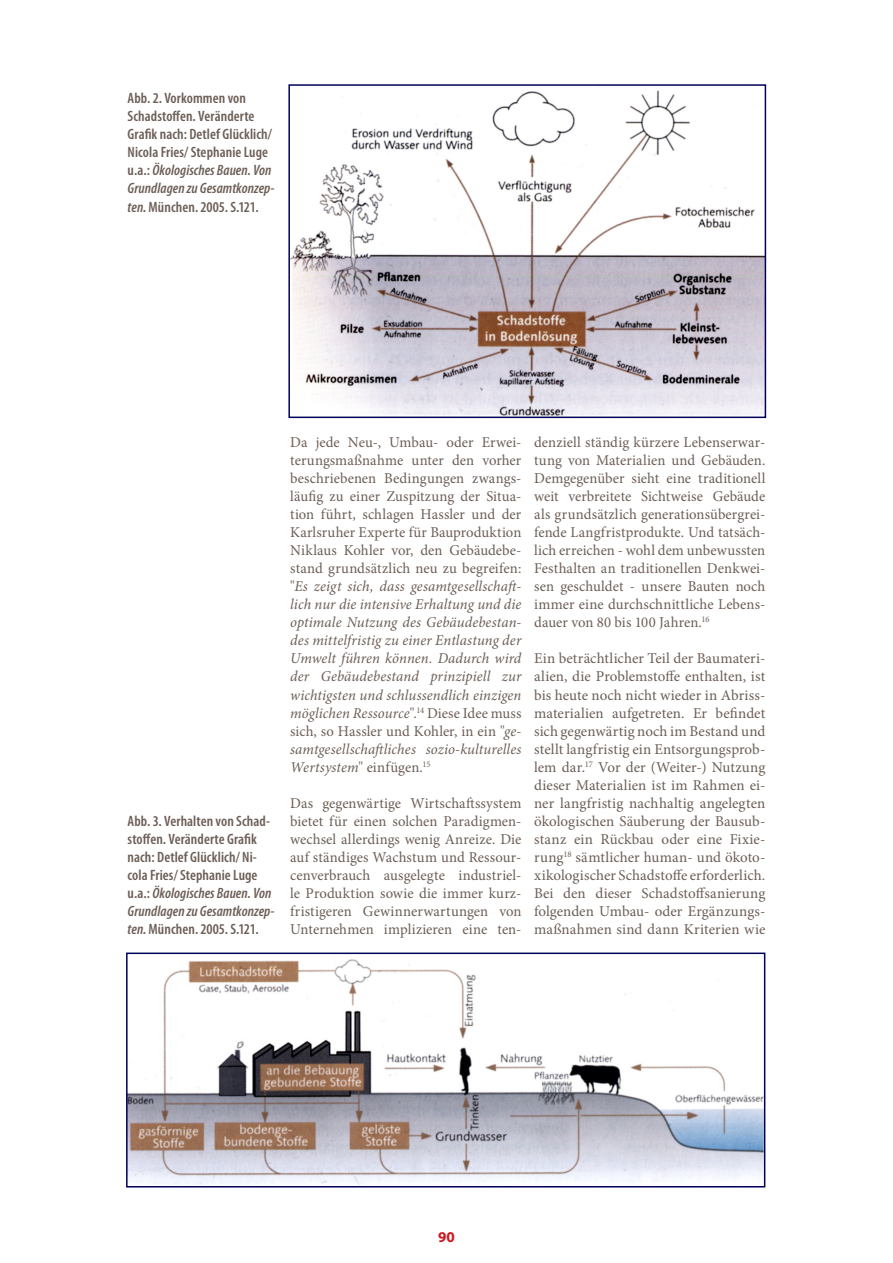
<style>
.page{position:relative;width:893px;height:1263px;background:#fff}
.page>*{position:absolute;margin:0;border:0;box-sizing:border-box;transform-origin:0 0}
.t1{font:15px/18px "Minion Pro";letter-spacing:.005em;color:#6c5e56;text-align:justify}
.t2{font:italic 15px/18px "Minion Pro";letter-spacing:.005em;color:#6c5e56;text-align:justify}
.t3{font:600 condensed 15px/18px "Myriad Pro";letter-spacing:.005em;color:#6c5e56}
.t4{font:700 15px "Myriad Pro";color:#d1161e}
.s1{font-style:italic}
.s2{font-style:normal}
</style>
<div class="page">
<img style="left:291px;top:90px;width:472px;height:325px">
<div style="left:288px;top:84px;width:478px;height:334px;border:2px solid #000059"></div>
<img style="left:129px;top:959px;width:633px;height:225px">
<div style="left:126px;top:952px;width:639px;height:235px;border:2px solid #000059"></div>
<p class="t3" style="left:128px;top:89px;width:149px">Abb. 2. Vorkommen von<br>Schadstoffen. Veränderte<br>Grafik nach: Detlef Glücklich/<br>Nicola Fries/ Stephanie Luge u.a.: <span class="s1">Ökologisches Bauen. Von<br>Grundlagen zu Gesamtkonzep&shy;ten</span>. München. 2005. S.121.</p>
<p class="t3" style="left:128px;top:812px;width:149px">Abb. 3. Verhalten von Schad&shy;stoffen. Veränderte Grafik nach: Detlef Glücklich/ Ni&shy;cola Fries/ Stephanie Luge u.a.: <span class="s1">Ökologisches Bauen. Von<br>Grundlagen zu Gesamtkonzep&shy;ten</span>. München. 2005. S.121.</p>
<p class="t2" style="left:290px;top:433px;width:233px"><span class="s2">Da jede Neu-, Umbau- oder Erwei&shy;terungsmaßnahme unter den vorher beschriebenen Bedingungen zwangs&shy;läufig zu einer Zuspitzung der Situa&shy;tion führt, schlagen Hassler und der Karlsruher Experte für Bauproduktion Niklaus Kohler vor, den Gebäudebe&shy;stand grundsätzlich neu zu begreifen: "</span>Es zeigt sich, dass gesamtgesellschaft&shy;lich nur die intensive Erhaltung und die optimale Nutzung des Gebäudebestan&shy;des mittelfristig zu einer Entlastung der Umwelt führen können. Dadurch wird der Gebäudebestand prinzipiell zur wichtigsten und schlussendlich einzigen möglichen Ressource<span class="s2">".</span><sup>14</sup> <span class="s2">Diese Idee muss sich, so Hassler und Kohler, in ein "</span>ge&shy;samtgesellschaftliches sozio-kulturelles Wertsystem<span class="s2">" einfügen.</span><sup>15</sup></p>
<p class="t1" style="left:290px;top:794px;width:233px">Das gegenwärtige Wirtschaftssystem bietet für einen solchen Paradigmen&shy;wechsel allerdings wenig Anreize. Die auf ständiges Wachstum und Ressour&shy;cenverbrauch ausgelegte industriel&shy;le Produktion sowie die immer kurz&shy;fristigeren Gewinnerwartungen von Unternehmen implizieren eine ten-</p>
<p class="t1" style="left:534px;top:433px;width:233px">denziell ständig kürzere Lebenserwar&shy;tung von Materialien und Gebäuden.<br>Demgegenüber sieht eine traditionell weit verbreitete Sichtweise Gebäude als grundsätzlich generationsübergrei&shy;fende Langfristprodukte. Und tatsäch&shy;lich erreichen - wohl dem unbewussten Festhalten an traditionellen Denkwei&shy;sen geschuldet - unsere Bauten noch immer eine durchschnittliche Lebens&shy;dauer von 80 bis 100 Jahren.<sup>16</sup></p>
<p class="t1" style="left:534px;top:650px;width:233px">Ein beträchtlicher Teil der Baumateri&shy;alien, die Problemstoffe enthalten, ist bis heute noch nicht wieder in Abriss&shy;materialien aufgetreten. Er befindet sich gegenwärtig noch im Bestand und stellt langfristig ein Entsorgungsprob&shy;lem dar.<sup>17</sup> Vor der (Weiter-) Nutzung dieser Materialien ist im Rahmen ei&shy;ner langfristig nachhaltig angelegten ökologischen Säuberung der Bausub&shy;stanz ein Rückbau oder eine Fixie&shy;rung<sup>18</sup> sämtlicher human- und ökoto&shy;xikologischer Schadstoffe erforderlich.<br>Bei den dieser Schadstoffsanierung folgenden Umbau- oder Ergänzungs&shy;maßnahmen sind dann Kriterien wie</p>
<p class="t4" style="left:438px;top:1227px;width:18px">90</p>
</div>
